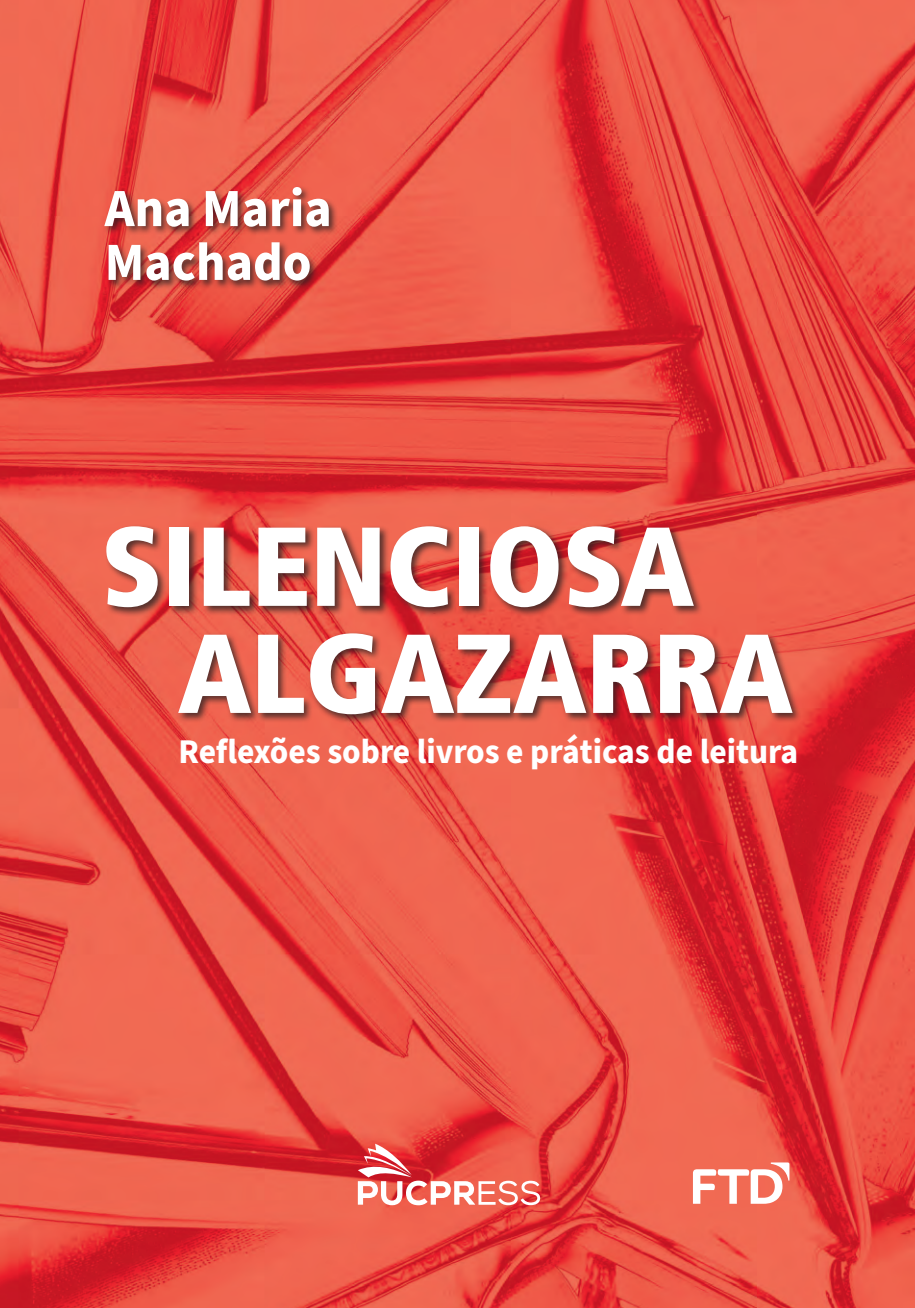
<style>
.page{position:relative;width:915px;height:1308px;background:#fff}
.page>*{position:absolute;margin:0;border:0;box-sizing:border-box;transform-origin:0 0}
.t1{font:112px "BVG Pos Auf Fett";color:#fff}
.t2{font:700 53.8px/53.8px "Source Sans Pro";color:#fff;scale:.96 1}
.t3{font:700 34.8px "Source Sans Pro";color:#fff;scale:.96 1}
</style>
<div class="page">
<img style="left:0;top:0;width:914px;height:1307px">
<div style="left:103px;top:185px;width:235px;height:105px;background:#231f20;opacity:.75"></div>
<div style="left:177px;top:631px;width:624px;height:93px;background:#231f20;opacity:.75"></div>
<div style="left:105px;top:524px;width:597px;height:93px;background:#231f20;opacity:.75"></div>
<svg style="left:692px;top:1162px;width:97px;height:41px"></svg>
<svg style="left:357px;top:1143px;width:183px;height:62px"></svg>
<p class="t2" style="left:105px;top:183px;width:238px">Ana Maria<br>Machado</p>
<p class="t1" style="left:102px;top:498px;width:593px">SILENCIOSA</p>
<p class="t1" style="left:178px;top:605px;width:615px">ALGAZARRA</p>
<p class="t3" style="left:178px;top:728px;width:646px">Reflexões sobre livros e práticas de leitura</p>
</div>
